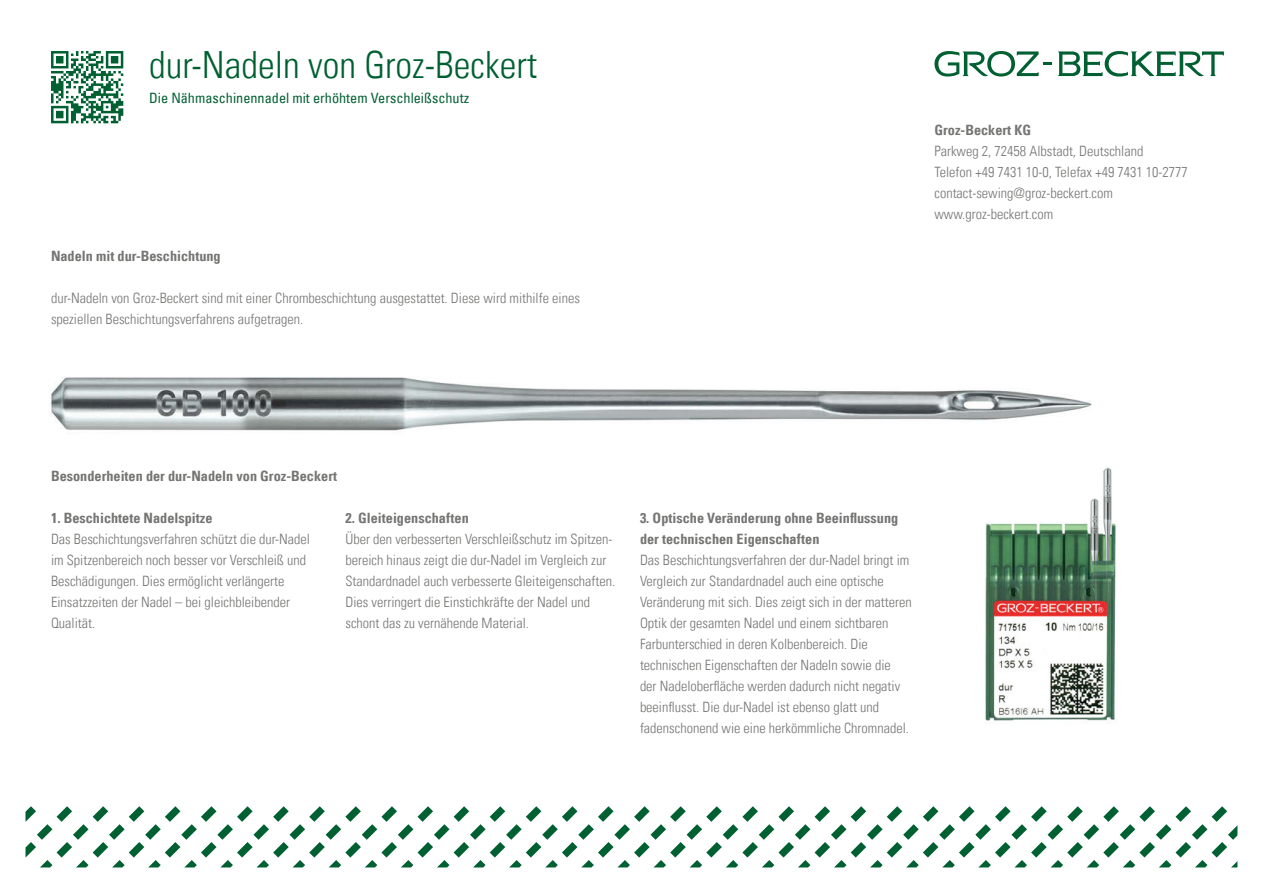
<style>
.page{position:relative;width:1263px;height:893px;background:#fff}
.page>*{position:absolute;margin:0;border:0;box-sizing:border-box;transform-origin:0 0}
.t1{font:37.5px "Univers Com 47 Light Cond";color:#006032}
.t2{font:14.25px/21px "Univers Com 47 Light Cond";color:#757574}
.t3{font:14.25px/21px "Univers Com 67 Bold Cond";color:#757574}
.t4{font:condensed 14.25px "Univers Com 57";color:#006032}
</style>
<div class="page">
<svg style="left:1058px;top:51px;width:166px;height:26px"></svg>
<svg style="left:934px;top:51px;width:117px;height:26px"></svg>
<svg style="left:26px;top:806px;width:1211px;height:61px"></svg>
<svg style="left:51px;top:51px;width:72px;height:72px"></svg>
<img style="left:50px;top:377px;width:1042px;height:57px">
<img style="left:985px;top:467px;width:131px;height:254px">
<h1 class="t1" style="left:149px;top:42px;width:390px">dur-Nadeln von Groz-Beckert</h1>
<p class="t4" style="left:149px;top:89px;width:322px">Die Nähmaschinennadel mit erhöhtem Verschleißschutz</p>
<p class="t3" style="left:51px;top:245px;width:171px">Nadeln mit dur-Beschichtung</p>
<p class="t2" style="left:51px;top:287px;width:530px">dur-Nadeln von Groz-Beckert sind mit einer Chrombeschichtung ausgestattet. Diese wird mithilfe eines speziellen Beschichtungsverfahrens aufgetragen.</p>
<p class="t3" style="left:934px;top:119px;width:98px">Groz-Beckert KG</p>
<p class="t2" style="left:934px;top:140px;width:255px">Parkweg 2, 72458 Albstadt, Deutschland<br>Telefon +49 7431 10-0, Telefax +49 7431 10-2777 contact-sewing@groz-beckert.com www.groz-beckert.com</p>
<p class="t3" style="left:51px;top:466px;width:288px">Besonderheiten der dur-Nadeln von Groz-Beckert</p>
<p class="t3" style="left:51px;top:508px;width:163px">1. Beschichtete Nadelspitze</p>
<p class="t2" style="left:51px;top:529px;width:261px">Das Beschichtungsverfahren schützt die dur-Nadel im Spitzenbereich noch besser vor Verschleiß und Beschädigungen. Dies ermöglicht verlängerte Einsatzzeiten der Nadel – bei gleichbleibender Qualität.</p>
<p class="t3" style="left:345px;top:508px;width:125px">2. Gleiteigenschaften</p>
<p class="t2" style="left:345px;top:529px;width:271px">Über den verbesserten Verschleißschutz im Spitzen&shy;bereich hinaus zeigt die dur-Nadel im Vergleich zur Standardnadel auch verbesserte Gleiteigenschaften.<br>Dies verringert die Einstichkräfte der Nadel und schont das zu vernähende Material.</p>
<p class="t3" style="left:640px;top:508px;width:260px">3. Optische Veränderung ohne Beeinflussung der technischen Eigenschaften</p>
<p class="t2" style="left:640px;top:550px;width:273px">Das Beschichtungsverfahren der dur-Nadel bringt im Vergleich zur Standardnadel auch eine optische Veränderung mit sich. Dies zeigt sich in der matteren Optik der gesamten Nadel und einem sichtbaren Farbunterschied in deren Kolbenbereich. Die technischen Eigenschaften der Nadeln sowie die<br>der Nadeloberfläche werden dadurch nicht negativ beeinflusst. Die dur-Nadel ist ebenso glatt und fadenschonend wie eine herkömmliche Chromnadel.</p>
</div>
